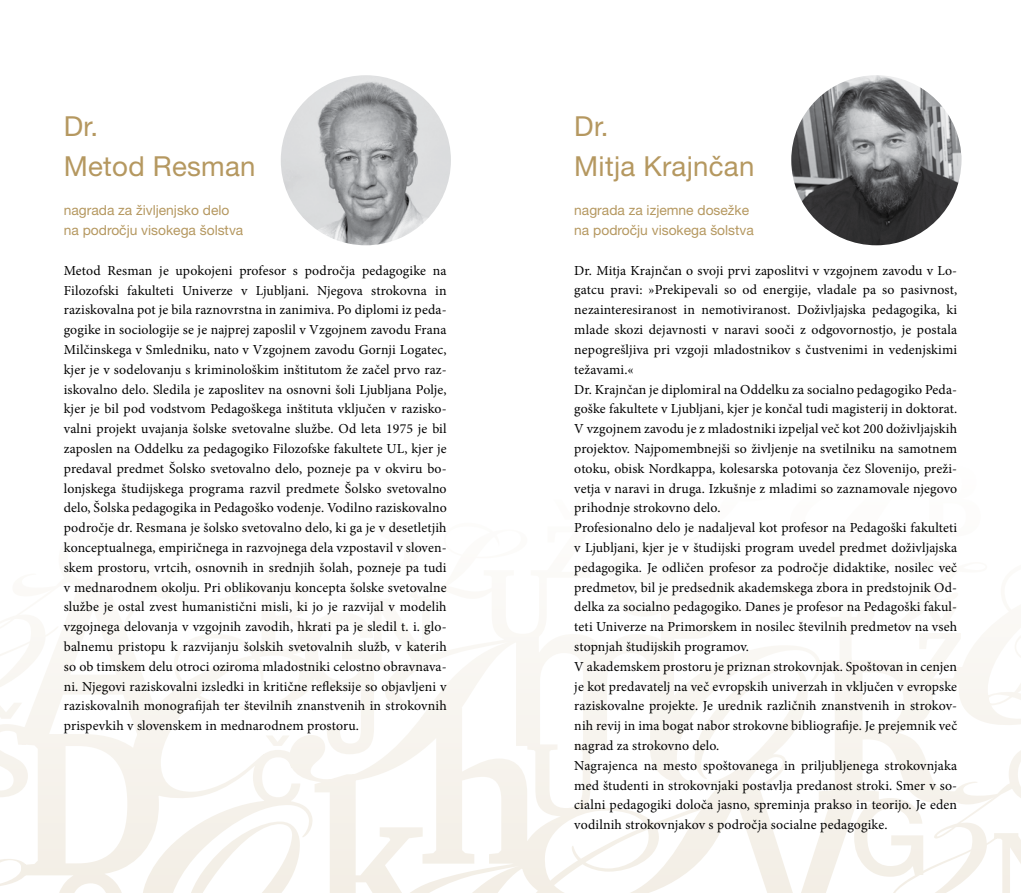
<style>
.page{position:relative;width:1021px;height:893px;background:#fff}
.page>*{position:absolute;margin:0;border:0;box-sizing:border-box;transform-origin:0 0}
.t1{font:27.6px/39.6px "Hel Neue Slo Roman";letter-spacing:.01em;color:#b59860}
.t2{font:13.8px/19.8px "Minion Pro";letter-spacing:.01em;color:#000;text-align:justify}
.t3{font:13.8px/19.8px "Hel Neue Slo Roman";color:#b59860}
</style>
<div class="page">
<svg style="left:0;top:624px;width:1020px;height:269px"></svg>
<img style="left:281px;top:75px;width:170px;height:170px;border-radius:85px">
<img style="left:791px;top:75px;width:170px;height:170px;border-radius:85px">
<h1 class="t1" style="left:64px;top:106px;width:193px">Dr.<br>Metod Resman</h1>
<p class="t3" style="left:64px;top:200px;width:181px">nagrada za življenjsko delo na področju visokega šolstva</p>
<p class="t2" style="left:64px;top:260px;width:384px">Metod Resman je upokojeni profesor s področja pedagogike na Filozofski fakulteti Univerze v Ljubljani. Njegova strokovna in raziskovalna pot je bila raznovrstna in zanimiva. Po diplomi iz peda&shy;gogike in sociologije se je najprej zaposlil v Vzgojnem zavodu Frana Milčinskega v Smledniku, nato v Vzgojnem zavodu Gornji Logatec, kjer je v sodelovanju s kriminološkim inštitutom že začel prvo raz&shy;iskovalno delo. Sledila je zaposlitev na osnovni šoli Ljubljana Polje, kjer je bil pod vodstvom Pedagoškega inštituta vključen v razisko&shy;valni projekt uvajanja šolske svetovalne službe. Od leta 1975 je bil zaposlen na Oddelku za pedagogiko Filozofske fakultete UL, kjer je predaval predmet Šolsko svetovalno delo, pozneje pa v okviru bo&shy;lonjskega študijskega programa razvil predmete Šolsko svetovalno delo, Šolska pedagogika in Pedagoško vodenje. Vodilno raziskovalno področje dr. Resmana je šolsko svetovalno delo, ki ga je v desetletjih konceptualnega, empiričnega in razvojnega dela vzpostavil v sloven&shy;skem prostoru, vrtcih, osnovnih in srednjih šolah, pozneje pa tudi v mednarodnem okolju. Pri oblikovanju koncepta šolske svetovalne službe je ostal zvest humanistični misli, ki jo je razvijal v modelih vzgojnega delovanja v vzgojnih zavodih, hkrati pa je sledil t. i. glo&shy;balnemu pristopu k razvijanju šolskih svetovalnih služb, v katerih so ob timskem delu otroci oziroma mladostniki celostno obravnava&shy;ni. Njegovi raziskovalni izsledki in kritične refleksije so objavljeni v raziskovalnih monografijah ter številnih znanstvenih in strokovnih prispevkih v slovenskem in mednarodnem prostoru.</p>
<h1 class="t1" style="left:574px;top:106px;width:181px">Dr.<br>Mitja Krajnčan</h1>
<p class="t3" style="left:574px;top:200px;width:181px">nagrada za izjemne dosežke na področju visokega šolstva</p>
<p class="t2" style="left:574px;top:260px;width:384px;text-align:left">Dr. Mitja Krajnčan o svoji prvi zaposlitvi v vzgojnem zavodu v Lo&shy;gatcu pravi: »Prekipevali so od energije, vladale pa so pasivnost, nezainteresiranost in nemotiviranost. Doživljajska pedagogika, ki mlade skozi dejavnosti v naravi sooči z odgovornostjo, je postala nepogrešljiva pri vzgoji mladostnikov s čustvenimi in vedenjskimi težavami.«<br>Dr. Krajnčan je diplomiral na Oddelku za socialno pedagogiko Peda&shy;goške fakultete v Ljubljani, kjer je končal tudi magisterij in doktorat.<br>V vzgojnem zavodu je z mladostniki izpeljal več kot 200 doživljajskih projektov. Najpomembnejši so življenje na svetilniku na samotnem otoku, obisk Nordkappa, kolesarska potovanja čez Slovenijo, preži&shy;vetja v naravi in druga. Izkušnje z mladimi so zaznamovale njegovo prihodnje strokovno delo.<br>Profesionalno delo je nadaljeval kot profesor na Pedagoški fakulteti v Ljubljani, kjer je v študijski program uvedel predmet doživljajska pedagogika. Je odličen profesor za področje didaktike, nosilec več predmetov, bil je predsednik akademskega zbora in predstojnik Od&shy;delka za socialno pedagogiko. Danes je profesor na Pedagoški fakul&shy;teti Univerze na Primorskem in nosilec številnih predmetov na vseh stopnjah študijskih programov.<br>V akademskem prostoru je priznan strokovnjak. Spoštovan in cenjen je kot predavatelj na več evropskih univerzah in vključen v evropske raziskovalne projekte. Je urednik različnih znanstvenih in strokov&shy;nih revij in ima bogat nabor strokovne bibliografije. Je prejemnik več nagrad za strokovno delo.<br>Nagrajenca na mesto spoštovanega in priljubljenega strokovnjaka med študenti in strokovnjaki postavlja predanost stroki. Smer v so&shy;cialni pedagogiki določa jasno, spreminja prakso in teorijo. Je eden vodilnih strokovnjakov s področja socialne pedagogike.</p>
</div>
